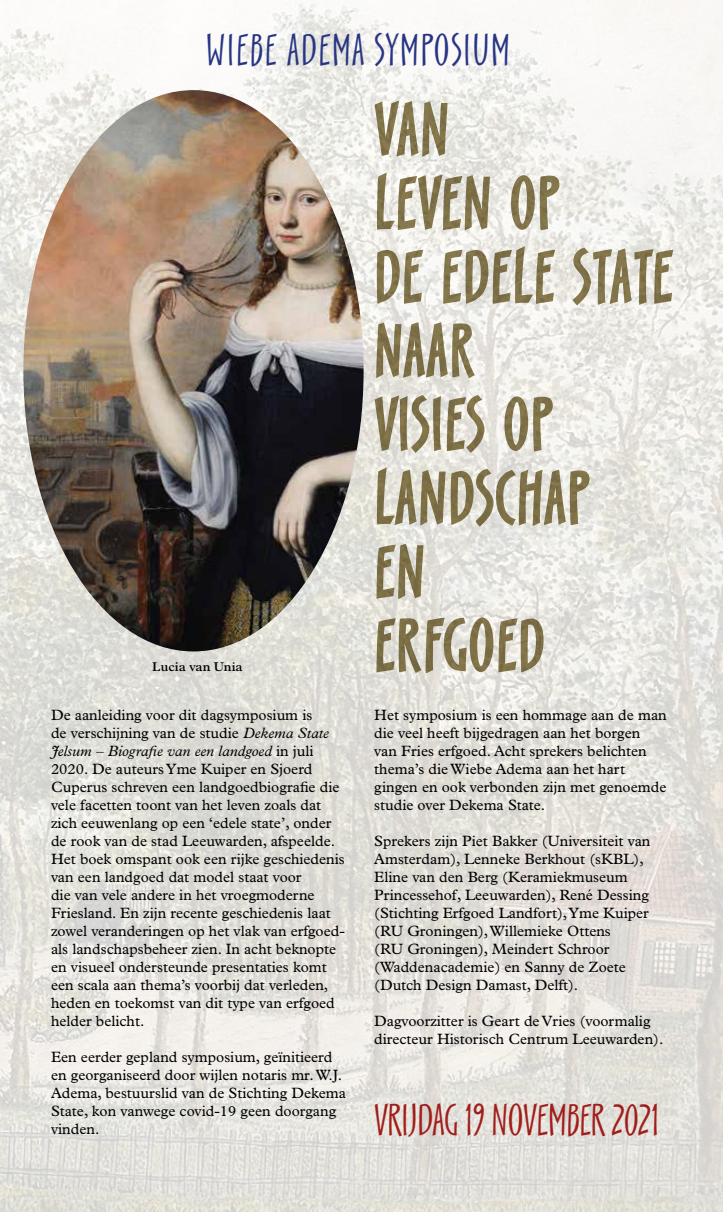
<style>
.page{position:relative;width:723px;height:1212px;background:#fff}
.page>*{position:absolute;margin:0;border:0;box-sizing:border-box;transform-origin:0 0}
.t1{font:700 84.45px/73.7px "Scamp";letter-spacing:.015em;color:#8a7c51}
.t2{font:48px "Scamp";letter-spacing:-.005em;color:#a11d1a}
.t3{font:48px "Scamp";letter-spacing:.035em;color:#283583}
.t4{font:15px/18px "Plantin";color:#000}
.t5{font:600 12.75px "Plantin";color:#000}
.s1{font-style:italic}
</style>
<div class="page">
<img style="left:0;top:0;width:723px;height:1212px">
<img style="left:23px;top:90px;width:341px;height:561px">
<h2 class="t3" style="left:206px;top:27px;width:305px">WIEBE ADEMA SYMPOSIUM</h2>
<p class="t5" style="left:152px;top:659px;width:92px">Lucia van Unia</p>
<p class="t4" style="left:51px;top:706px;width:295px">De aanleiding voor dit dagsymposium is<br>de verschijning van de studie <span class="s1">Dekema State Jelsum – Biografie van een landgoed</span> in juli 2020. De auteurs Yme Kuiper en Sjoerd Cuperus schreven een landgoedbiografie die vele facetten toont van het leven zoals dat zich eeuwenlang op een ‘edele state’, onder de rook van de stad Leeuwarden, afspeelde.<br>Het boek omspant ook een rijke geschiedenis van een landgoed dat model staat voor<br>die van vele andere in het vroegmoderne Friesland. En zijn recente geschiedenis laat zowel veranderingen op het vlak van erfgoed&shy;als landschapsbeheer zien. In acht beknopte en visueel ondersteunde presentaties komt een scala aan thema’s voorbij dat verleden, heden en toekomst van dit type van erfgoed helder belicht.</p>
<p class="t4" style="left:51px;top:1048px;width:296px">Een eerder gepland symposium, geïnitieerd en georganiseerd door wijlen notaris mr. W.J.<br>Adema, bestuurslid van de Stichting Dekema State, kon vanwege covid-19 geen doorgang vinden.</p>
<h1 class="t1" style="left:374px;top:92px;width:300px">VAN<br>LEVEN OP<br>DE EDELE STATE<br>NAAR<br>VISIES OP<br>LANDSCHAP<br>EN<br>ERFGOED</h1>
<p class="t4" style="left:374px;top:706px;width:294px">Het symposium is een hommage aan de man die veel heeft bijgedragen aan het borgen van Fries erfgoed. Acht sprekers belichten thema’s die Wiebe Adema aan het hart gingen en ook verbonden zijn met genoemde studie over Dekema State.</p>
<p class="t4" style="left:374px;top:832px;width:278px">Sprekers zijn Piet Bakker (Universiteit van Amsterdam), Lenneke Berkhout (sKBL), Eline van den Berg (Keramiekmuseum Princessehof, Leeuwarden), René Dessing (Stichting Erfgoed Landfort), Yme Kuiper (RU Groningen), Willemieke Ottens<br>(RU Groningen), Meindert Schroor (Waddenacademie) en Sanny de Zoete (Dutch Design Damast, Delft).</p>
<p class="t4" style="left:374px;top:1012px;width:291px">Dagvoorzitter is Geart de Vries (voormalig directeur Historisch Centrum Leeuwarden).</p>
<h2 class="t2" style="left:374px;top:1097px;width:287px">VRIJDAG 19 NOVEMBER 2021</h2>
</div>
